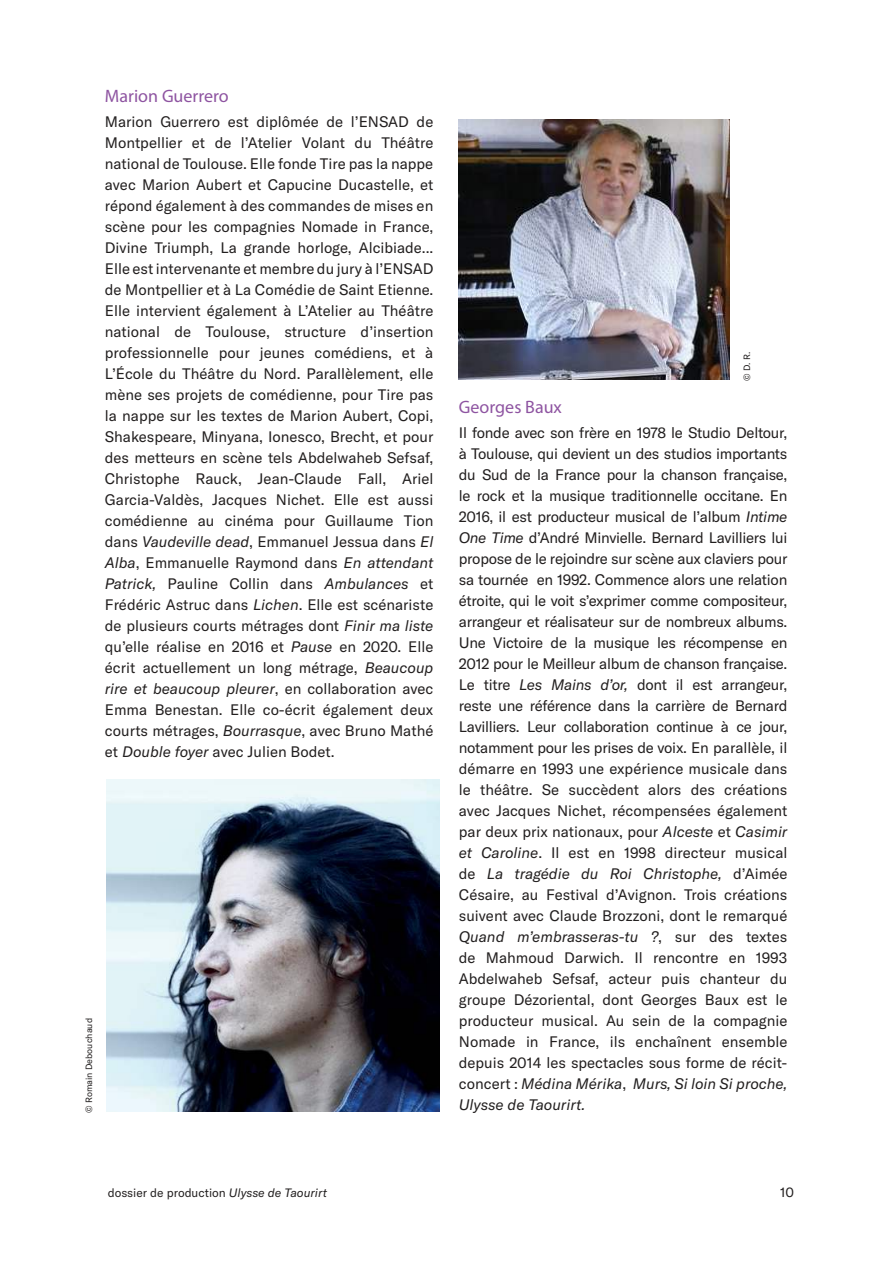
<style>
.page{position:relative;width:893px;height:1263px;background:#fff}
.page>*{position:absolute;margin:0;border:0;box-sizing:border-box;transform-origin:0 0}
.t1{font:18px "Myriad Pro";color:#8e54a1}
.t2{font:15px/21px "GT America";color:#221f1f;text-align:justify}
.t3{font:13.5px "GT America";color:#221f1f}
.t4{font:12px "GT America";color:#221f1f}
.t5{font:9px "GT America";color:#221f1f}
.s1{font-style:italic}
</style>
<div class="page">
<img style="left:106px;top:779px;width:334px;height:332px">
<img style="left:459px;top:119px;width:271px;height:260px">
<p class="t1" style="left:105px;top:89px;width:125px">Marion Guerrero</p>
<p class="t2" style="left:105px;top:111px;width:330px">Marion Guerrero est diplômée de l’ENSAD de Montpellier et de l’Atelier Volant du Théâtre national de Toulouse. Elle fonde Tire pas la nappe avec Marion Aubert et Capucine Ducastelle, et répond également à des commandes de mises en scène pour les compagnies Nomade in France, Divine Triumph, La grande horloge, Alcibiade...<br>Elle est intervenante et membre du jury à l’ENSAD de Montpellier et à La Comédie de Saint Etienne.<br>Elle intervient également à L’Atelier au Théâtre national de Toulouse, structure d’insertion professionnelle pour jeunes comédiens, et à L’École du Théâtre du Nord. Parallèlement, elle mène ses projets de comédienne, pour Tire pas la nappe sur les textes de Marion Aubert, Copi, Shakespeare, Minyana, Ionesco, Brecht, et pour des metteurs en scène tels Abdelwaheb Sefsaf, Christophe Rauck, Jean-Claude Fall, Ariel Garcia-Valdès, Jacques Nichet. Elle est aussi comédienne au cinéma pour Guillaume Tion dans <span class="s1">Vaudeville dead</span>, Emmanuel Jessua dans <span class="s1">El Alba</span>, Emmanuelle Raymond dans <span class="s1">En attendant Patrick,</span> Pauline Collin dans <span class="s1">Ambulances</span> et Frédéric Astruc dans <span class="s1">Lichen</span>. Elle est scénariste de plusieurs courts métrages dont <span class="s1">Finir ma liste </span>qu’elle réalise en 2016 et <span class="s1">Pause</span> en 2020. Elle écrit actuellement un long métrage, <span class="s1">Beaucoup rire et beaucoup pleurer</span>, en collaboration avec Emma Benestan. Elle co-écrit également deux courts métrages, <span class="s1">Bourrasque</span>, avec Bruno Mathé et <span class="s1">Double foyer</span> avec Julien Bodet.</p>
<p class="t5" style="left:84px;top:1113px;width:96px;rotate:-90deg">© Romain Debouchaud</p>
<p class="t5" style="left:742px;top:381px;width:30px;rotate:-90deg">© D. R.</p>
<p class="t1" style="left:459px;top:400px;width:105px">Georges Baux</p>
<p class="t2" style="left:459px;top:423px;width:330px">Il fonde avec son frère en 1978 le Studio Deltour, à Toulouse, qui devient un des studios importants du Sud de la France pour la chanson française, le rock et la musique traditionnelle occitane. En 2016, il est producteur musical de l’album <span class="s1">Intime One Time</span> d’André Minvielle. Bernard Lavilliers lui propose de le rejoindre sur scène aux claviers pour sa tournée en 1992. Commence alors une relation étroite, qui le voit s’exprimer comme compositeur, arrangeur et réalisateur sur de nombreux albums.<br>Une Victoire de la musique les récompense en 2012 pour le Meilleur album de chanson française.<br>Le titre <span class="s1">Les Mains d’or,</span> dont il est arrangeur, reste une référence dans la carrière de Bernard Lavilliers. Leur collaboration continue à ce jour, notamment pour les prises de voix. En parallèle, il démarre en 1993 une expérience musicale dans le théâtre. Se succèdent alors des créations avec Jacques Nichet, récompensées également par deux prix nationaux, pour <span class="s1">Alceste</span> et <span class="s1">Casimir et Caroline</span>. Il est en 1998 directeur musical de <span class="s1">La tragédie du Roi Christophe,</span> d’Aimée Césaire, au Festival d’Avignon. Trois créations suivent avec Claude Brozzoni, dont le remarqué <span class="s1">Quand m’embrasseras-tu ?</span>, sur des textes de Mahmoud Darwich. Il rencontre en 1993<br>Abdelwaheb Sefsaf, acteur puis chanteur du groupe Dézoriental, dont Georges Baux est le producteur musical. Au sein de la compagnie Nomade in France, ils enchaînent ensemble depuis 2014 les spectacles sous forme de récit&shy;concert : <span class="s1">Médina Mérika</span>, <span class="s1">Murs, Si loin Si proche, Ulysse de Taourirt.</span></p>
<p class="t4" style="left:108px;top:1187px;width:221px">dossier de production <span class="s1">Ulysse de Taourirt</span></p>
<p class="t3" style="left:780px;top:1185px;width:15px">10</p>
</div>
